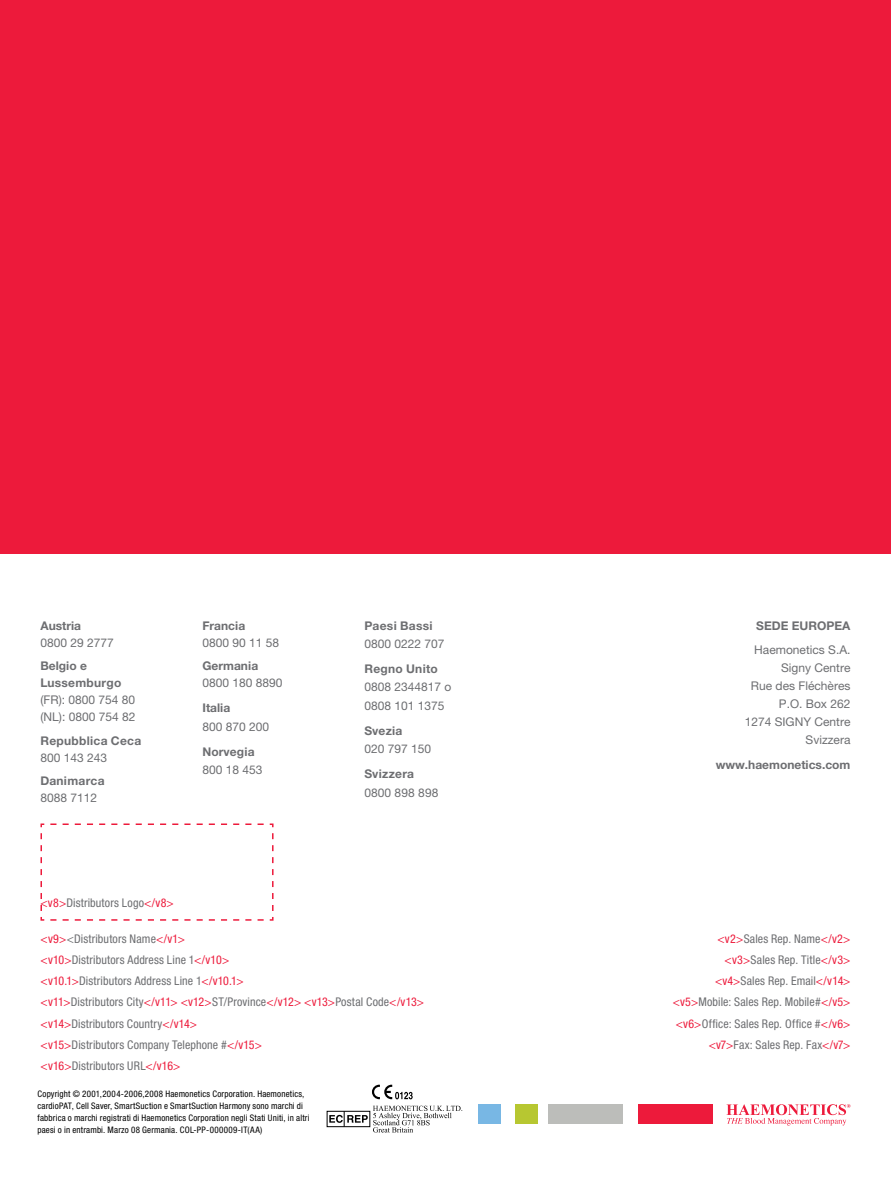
<style>
.page{position:relative;width:891px;height:1188px;background:#fff}
.page>*{position:absolute;margin:0;border:0;box-sizing:border-box;transform-origin:0 0}
.t1{font:condensed 12px/21.3px "Helvetica Neue LT Std";letter-spacing:.01em;color:#6d6e71}
.t2{font:12px/18px "Helvetica Neue LT Std";color:#6d6e71}
.t3{font:700 12px/17px "Helvetica Neue LT";letter-spacing:.01em;color:#6d6e71}
.t4{font:condensed 9px/12px "Helvetica Neue LT Std";letter-spacing:.02em;color:#000}
.s1{color:#ed1a3b}
</style>
<div class="page">
<div style="left:639px;top:1104px;width:74px;height:20px;background:#ed1a3b"></div>
<div style="left:548px;top:1104px;width:74px;height:20px;background:#bcbdba"></div>
<div style="left:515px;top:1104px;width:23px;height:20px;background:#b7c731"></div>
<div style="left:478px;top:1104px;width:23px;height:20px;background:#78b7e4"></div>
<svg style="left:726px;top:1104px;width:124px;height:21px"></svg>
<div style="left:0;top:0;width:891px;height:554px;background:#ed1a3b"></div>
<svg style="left:40px;top:823px;width:234px;height:98px"></svg>
<svg style="left:372px;top:1085px;width:41px;height:14px"></svg>
<svg style="left:329px;top:1106px;width:133px;height:27px"></svg>
<p class="t3" style="left:40px;top:617px;width:42px">Austria</p>
<p class="t2" style="left:40px;top:633px;width:75px">0800 29 2777</p>
<p class="t3" style="left:40px;top:657px;width:82px">Belgio e<br>Lussemburgo</p>
<p class="t2" style="left:40px;top:691px;width:96px;line-height:17px">(FR): 0800 754 80 (NL): 0800 754 82</p>
<p class="t3" style="left:40px;top:732px;width:102px">Repubblica Ceca</p>
<p class="t2" style="left:40px;top:748px;width:68px">800 143 243</p>
<p class="t3" style="left:40px;top:772px;width:66px">Danimarca</p>
<p class="t2" style="left:40px;top:789px;width:58px">8088 7112</p>
<p class="t3" style="left:202px;top:617px;width:44px">Francia</p>
<p class="t2" style="left:202px;top:633px;width:78px">0800 90 11 58</p>
<p class="t3" style="left:202px;top:657px;width:57px">Germania</p>
<p class="t2" style="left:202px;top:674px;width:82px">0800 180 8890</p>
<p class="t3" style="left:202px;top:699px;width:30px">Italia</p>
<p class="t2" style="left:202px;top:717px;width:68px">800 870 200</p>
<p class="t3" style="left:202px;top:743px;width:54px">Norvegia</p>
<p class="t2" style="left:202px;top:761px;width:62px">800 18 453</p>
<p class="t1" style="left:40px;top:892px;width:135px"><span class="s1">&lt;v8&gt;</span>Distributors Logo<span class="s1">&lt;/v8&gt;</span></p>
<p class="t3" style="left:364px;top:617px;width:70px">Paesi Bassi</p>
<p class="t2" style="left:364px;top:635px;width:82px">0800 0222 707</p>
<p class="t3" style="left:364px;top:660px;width:75px">Regno Unito</p>
<p class="t2" style="left:364px;top:678px;width:88px">0808 2344817 o<br>0808 101 1375</p>
<p class="t3" style="left:364px;top:722px;width:40px">Svezia</p>
<p class="t2" style="left:364px;top:740px;width:68px">020 797 150</p>
<p class="t3" style="left:364px;top:765px;width:51px">Svizzera</p>
<p class="t2" style="left:365px;top:783px;width:75px">0800 898 898</p>
<p class="t1" style="left:41px;top:928px;width:385px"><span class="s1">&lt;v9&gt;</span>&lt;Distributors Name<span class="s1">&lt;/v1&gt;<br>&lt;v10&gt;</span>Distributors Address Line 1<span class="s1">&lt;/v10&gt;<br>&lt;v10.1&gt;</span>Distributors Address Line 1<span class="s1">&lt;/v10.1&gt;<br>&lt;v11&gt;</span>Distributors City<span class="s1">&lt;/v11&gt; &lt;v12&gt;</span>ST/Province<span class="s1">&lt;/v12&gt; &lt;v13&gt;</span>Postal Code<span class="s1">&lt;/v13&gt; &lt;v14&gt;</span>Distributors Country<span class="s1">&lt;/v14&gt;<br>&lt;v15&gt;</span>Distributors Company Telephone #<span class="s1">&lt;/v15&gt;<br>&lt;v16&gt;</span>Distributors URL<span class="s1">&lt;/v16&gt;</span></p>
<p class="t4" style="left:38px;top:1088px;width:274px">Copyright © 2001,2004-2006,2008 Haemonetics Corporation. Haemonetics, cardioPAT, Cell Saver, SmartSuction e SmartSuction Harmony sono marchi di fabbrica o marchi registrati di Haemonetics Corporation negli Stati Uniti, in altri paesi o in entrambi. Marzo 08 Germania. COL-PP-000009-IT(AA)</p>
<p class="t3" style="left:756px;top:617px;width:96px">SEDE EUROPEA</p>
<p class="t2" style="left:745px;top:641px;width:107px;text-align:right">Haemonetics S.A.<br>Signy Centre<br>Rue des Fléchères<br>P.O. Box 262<br>1274 SIGNY Centre<br>Svizzera</p>
<p class="t3" style="left:716px;top:756px;width:136px">www.haemonetics.com</p>
<p class="t1" style="left:673px;top:928px;width:179px;text-align:right"><span class="s1">&lt;v2&gt;</span>Sales Rep. Name<span class="s1">&lt;/v2&gt; &lt;v3&gt;</span>Sales Rep. Title<span class="s1">&lt;/v3&gt; &lt;v4&gt;</span>Sales Rep. Email<span class="s1">&lt;/v14&gt; &lt;v5&gt;</span>Mobile: Sales Rep. Mobile#<span class="s1">&lt;/v5&gt; &lt;v6&gt;</span>Office: Sales Rep. Office #<span class="s1">&lt;/v6&gt; &lt;v7&gt;</span>Fax: Sales Rep. Fax<span class="s1">&lt;/v7&gt;</span></p>
</div>
